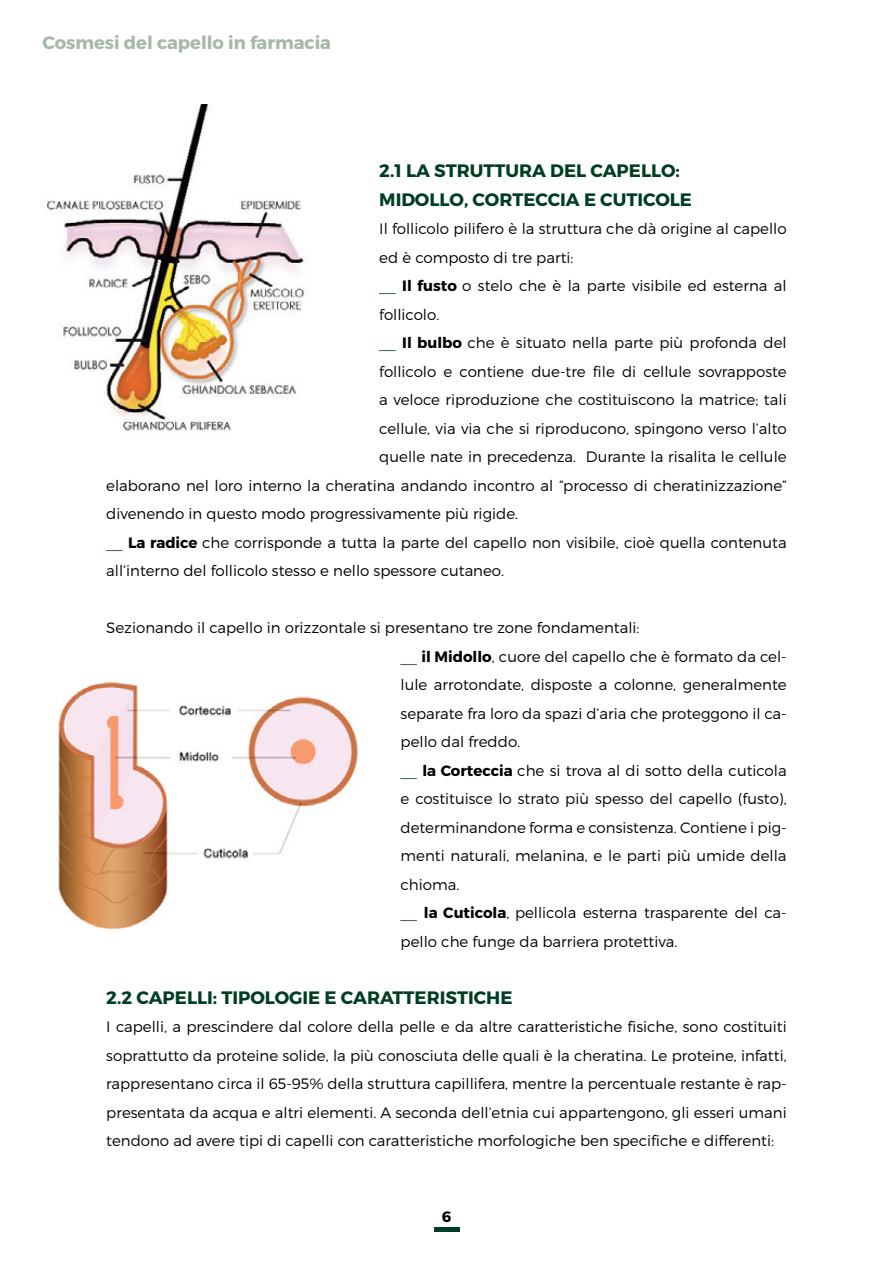
<style>
.page{position:relative;width:893px;height:1263px;background:#fff}
.page>*{position:absolute;margin:0;border:0;box-sizing:border-box;transform-origin:0 0}
.t1{font:700 18px/28.5px "Montserrat";color:#003e23}
.t2{font:700 18px "Montserrat";color:#a7b7a9}
.t3{font:300 15px/28.5px "Montserrat";color:#000}
.t4{font:700 15px "Montserrat";color:#000}
.s1{color:#003e23}
.s2{font-weight:700}
</style>
<div class="page">
<div style="left:434px;top:1227px;width:25px;height:5px;background:#003e23"></div>
<img style="left:47px;top:104px;width:258px;height:327px">
<img style="left:58px;top:681px;width:300px;height:248px">
<p class="t2" style="left:43px;top:32px;width:290px">Cosmesi del capello in farmacia</p>
<p class="t1" style="left:379px;top:157px;width:314px">2.1 LA STRUTTURA DEL CAPELLO:<br>MIDOLLO, CORTECCIA E CUTICOLE</p>
<p class="t3" style="left:379px;top:214px;width:409px">Il follicolo pilifero è la struttura che dà origine al capello</p>
<p class="t3" style="left:379px;top:243px;width:196px">ed è composto di tre parti:</p>
<p class="t3" style="left:379px;top:271px;width:409px"><span class="s1">__</span> <span class="s2">Il fusto</span> o stelo che è la parte visibile ed esterna al</p>
<p class="t3" style="left:379px;top:300px;width:62px">follicolo.</p>
<p class="t3" style="left:379px;top:328px;width:409px"><span class="s1">__</span> <span class="s2">Il bulbo</span> che è situato nella parte più profonda del</p>
<p class="t3" style="left:379px;top:357px;width:409px">follicolo e contiene due-tre file di cellule sovrapposte</p>
<p class="t3" style="left:379px;top:385px;width:409px">a veloce riproduzione che costituiscono la matrice; tali</p>
<p class="t3" style="left:379px;top:414px;width:409px">cellule, via via che si riproducono, spingono verso l’alto</p>
<p class="t3" style="left:379px;top:442px;width:409px">quelle nate in precedenza. Durante la risalita le cellule</p>
<p class="t3" style="left:106px;top:471px;width:682px">elaborano nel loro interno la cheratina andando incontro al “processo di cheratinizzazione”</p>
<p class="t3" style="left:106px;top:499px;width:413px">divenendo in questo modo progressivamente più rigide.</p>
<p class="t3" style="left:106px;top:528px;width:682px"><span class="s1">__</span> <span class="s2">La radice</span> che corrisponde a tutta la parte del capello non visibile, cioè quella contenuta</p>
<p class="t3" style="left:106px;top:556px;width:399px">all’interno del follicolo stesso e nello spessore cutaneo.</p>
<p class="t3" style="left:401px;top:613px;width:388px;text-indent:-294px">Sezionando il capello in orizzontale si presentano tre zone fondamentali:<br><span class="s1">__</span> <span class="s2">il Midollo</span>, cuore del capello che è formato da cel&shy;lule arrotondate, disposte a colonne, generalmente separate fra loro da spazi d’aria che proteggono il ca&shy;pello dal freddo.<br><span class="s1">__</span> <span class="s2">la Corteccia</span> che si trova al di sotto della cuticola e costituisce lo strato più spesso del capello (fusto), determinandone forma e consistenza. Contiene i pig&shy;menti naturali, melanina, e le parti più umide della chioma.<br><span class="s1">__</span> <span class="s2">la Cuticola</span>, pellicola esterna trasparente del ca&shy;pello che funge da barriera protettiva.</p>
<p class="t1" style="left:106px;top:983px;width:408px">2.2 CAPELLI: TIPOLOGIE E CARATTERISTICHE</p>
<p class="t3" style="left:106px;top:1012px;width:682px;text-align:justify">I capelli, a prescindere dal colore della pelle e da altre caratteristiche fisiche, sono costituiti soprattutto da proteine solide, la più conosciuta delle quali è la cheratina. Le proteine, infatti, rappresentano circa il 65-95% della struttura capillifera, mentre la percentuale restante è rap&shy;presentata da acqua e altri elementi. A seconda dell’etnia cui appartengono, gli esseri umani tendono ad avere tipi di capelli con caratteristiche morfologiche ben specifiche e differenti:</p>
<p class="t4" style="left:442px;top:1207px;width:11px">6</p>
</div>
